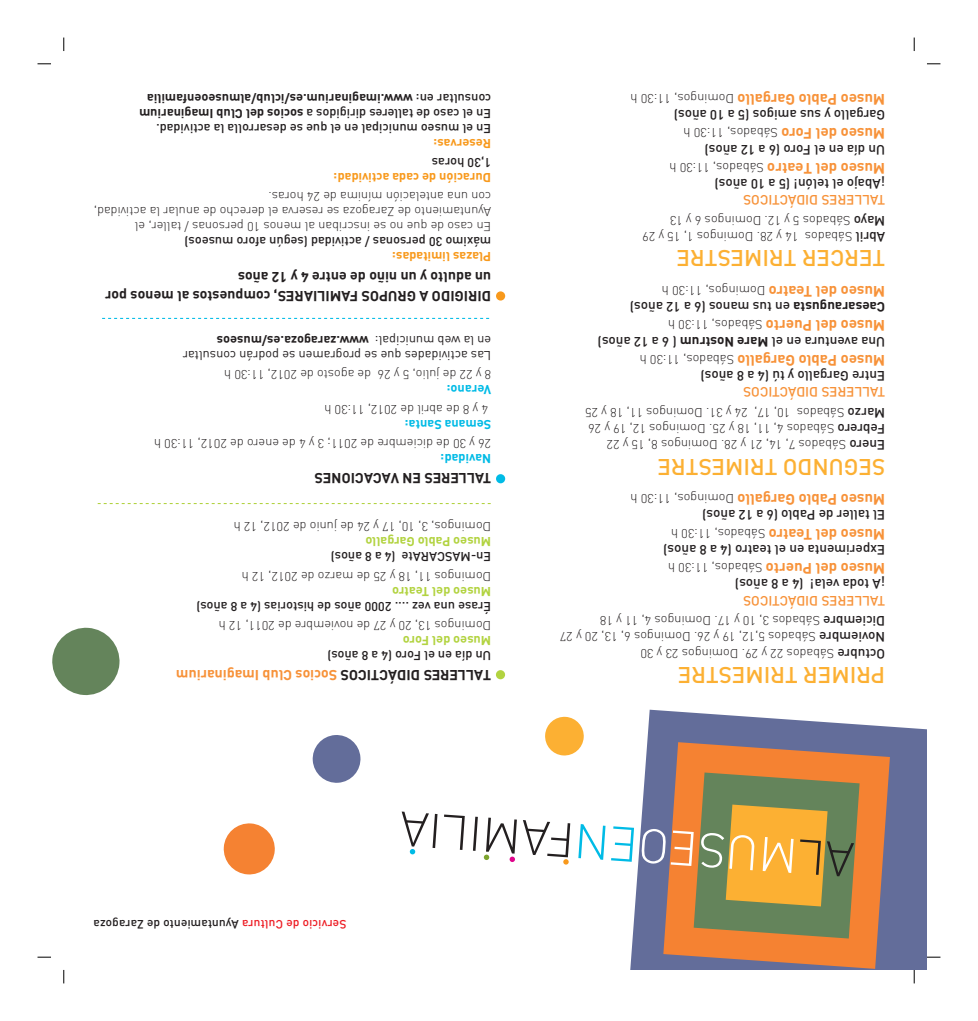
<style>
.page{position:relative;width:978px;height:1021px;background:#fff}
.page>*{position:absolute;margin:0;border:0;box-sizing:border-box;transform-origin:0 0}
.t1{font:500 22.5px "DIN";color:#fcb033}
.t2{font:700 15px "DIN";color:#f79239}
.t3{font:700 14.25px/19.2px "DIN";color:#231f20}
.t4{font:700 14.25px "DIN";color:#f79239}
.t5{font:500 13.5px "DIN";color:#231f20}
.t6{font:500 13.5px "DIN";color:#f79239}
.t7{font:300 12.75px/16.2px "DIN";color:#231f20}
.t8{font:500 12.75px/15px "DIN";color:#231f20}
.t9{font:12.75px "DIN";color:#231f20}
.t10{font:700 12.75px "DIN";color:#f8991c}
.t11{font:700 12.75px "DIN";color:#b2d340}
.t12{font:700 12.75px "DIN";color:#00bbe6}
.t13{font:700 12.75px "DIN";color:#231f20}
.t14{font:500 12px "DIN";letter-spacing:.01em;color:#231f20}
.s1{font-weight:700}
.s2{color:#231f20}
.s3{font-weight:500;font-size:13.5px}
.s4{color:#ed1c24}
</style>
<div class="page">
<svg style="left:38px;top:956px;width:13px;height:1px"></svg>
<svg style="left:64px;top:970px;width:1px;height:13px"></svg>
<svg style="left:38px;top:64px;width:13px;height:1px"></svg>
<svg style="left:64px;top:38px;width:1px;height:13px"></svg>
<svg style="left:927px;top:64px;width:13px;height:1px"></svg>
<svg style="left:914px;top:38px;width:1px;height:13px"></svg>
<svg style="left:927px;top:956px;width:13px;height:1px"></svg>
<svg style="left:914px;top:969px;width:1px;height:14px"></svg>
<svg style="left:630px;top:709px;width:297px;height:260px;fill:#636d9a"></svg>
<svg style="left:663px;top:742px;width:227px;height:226px;background:#ce7c4d"></svg>
<svg style="left:641px;top:772px;width:219px;height:166px;background:#a78e57"></svg>
<svg style="left:578px;top:824px;width:56px;height:37px"></svg>
<svg style="left:523px;top:820px;width:47px;height:44px"></svg>
<svg style="left:473px;top:816px;width:5px;height:34px"></svg>
<svg style="left:444px;top:814px;width:21px;height:36px"></svg>
<svg style="left:402px;top:811px;width:35px;height:43px"></svg>
<svg style="left:484px;top:817px;width:33px;height:45px"></svg>
<div style="left:496px;top:670px;width:9px;height:9px;background:#b2d340;border-radius:50%"></div>
<svg style="left:102px;top:318px;width:387px;height:1px"></svg>
<div style="left:496px;top:474px;width:9px;height:9px;background:#00bbe6;border-radius:50%"></div>
<div style="left:496px;top:291px;width:9px;height:9px;background:#f8991c;border-radius:50%"></div>
<svg style="left:97px;top:503px;width:394px;height:1px"></svg>
<svg style="left:223px;top:823px;width:52px;height:52px"></svg>
<svg style="left:545px;top:716px;width:39px;height:40px"></svg>
<svg style="left:312px;top:735px;width:49px;height:48px"></svg>
<svg style="left:52px;top:627px;width:68px;height:69px"></svg>
<p class="t8" style="left:491px;top:134px;width:354px;rotate:-180deg">En el museo municipal en el que se desarrolla la actividad.<br>En el caso de talleres dirigidos a <span class="s1">socios del Club Imaginarium </span>consultar en: <span class="s1">www.imaginarium.es/iclub/almuseoenfamilia</span></p>
<p class="t10" style="left:491px;top:148px;width:59px;rotate:-180deg">Reservas:</p>
<p class="t8" style="left:491px;top:169px;width:61px;rotate:-180deg">1,30 horas</p>
<p class="t10" style="left:491px;top:182px;width:159px;rotate:-180deg">Duración de cada actividad:</p>
<p class="t7" style="left:491px;top:233px;width:399px;line-height:15px;rotate:-180deg">En caso de que no se inscriban al menos 10 personas / taller, el<br>Ayuntamiento de Zaragoza se reserva el derecho de anular la actividad, con una antelación mínima de 24 horas.</p>
<p class="t8" style="left:491px;top:248px;width:308px;rotate:-180deg">máximo 30 personas / actividad (según aforo museos)</p>
<p class="t10" style="left:491px;top:261px;width:101px;rotate:-180deg">Plazas limitadas:</p>
<p class="t3" style="left:491px;top:304px;width:388px;rotate:-180deg">DIRIGIDO A GRUPOS FAMILIARES, compuestos al menos por un adulto y un niño de entre 4 y 12 años</p>
<p class="t13" style="left:369px;top:345px;width:153px;rotate:-180deg">www.zaragoza.es/museos</p>
<p class="t9" style="left:491px;top:345px;width:118px;rotate:-180deg">en la web municipal:</p>
<p class="t9" style="left:491px;top:360px;width:310px;rotate:-180deg">Las actividades que se programen se podrán consultar</p>
<p class="t7" style="left:491px;top:381px;width:269px;rotate:-180deg">8 y 22 de julio, 5 y 26 de agosto de 2012, 11:30 h</p>
<p class="t12" style="left:491px;top:394px;width:46px;rotate:-180deg">Verano:</p>
<p class="t7" style="left:488px;top:415px;width:165px;rotate:-180deg">4 y 8 de abril de 2012, 11:30 h</p>
<p class="t12" style="left:491px;top:428px;width:88px;rotate:-180deg">Semana Santa:</p>
<p class="t7" style="left:491px;top:450px;width:339px;rotate:-180deg">26 y 30 de diciembre de 2011; 3 y 4 de enero de 2012, 11:30 h</p>
<p class="t12" style="left:491px;top:463px;width:52px;rotate:-180deg">Navidad:</p>
<p class="t3" style="left:491px;top:486px;width:178px;rotate:-180deg">TALLERES EN VACACIONES</p>
<p class="t7" style="left:491px;top:533px;width:259px;rotate:-180deg">Domingos, 3, 10, 17 y 24 de junio de 2012, 12 h</p>
<p class="t11" style="left:491px;top:546px;width:127px;rotate:-180deg">Museo Pablo Gargallo</p>
<p class="t8" style="left:491px;top:563px;width:162px;rotate:-180deg">En-MASCARAte (4 a 8 años)</p>
<p class="t7" style="left:491px;top:582px;width:251px;rotate:-180deg">Domingos 11, 18 y 25 de marzo de 2012, 12 h</p>
<p class="t11" style="left:491px;top:595px;width:101px;rotate:-180deg">Museo del Teatro</p>
<p class="t8" style="left:491px;top:612px;width:296px;rotate:-180deg">Érase una vez .... 2000 años de historias (4 a 8 años)</p>
<p class="t7" style="left:491px;top:632px;width:274px;rotate:-180deg">Domingos 13, 20 y 27 de noviembre de 2011, 12 h</p>
<p class="t11" style="left:491px;top:645px;width:90px;rotate:-180deg">Museo del Foro</p>
<p class="t8" style="left:491px;top:661px;width:165px;rotate:-180deg">Un día en el Foro (4 a 8 años)</p>
<p class="t4" style="left:491px;top:680px;width:317px;rotate:-180deg"><span class="s2">TALLERES DIDÁCTICOS</span> Socios Club Imaginarium</p>
<p class="t7" style="left:734px;top:105px;width:105px;rotate:-180deg">Domingos, 11:30 h</p>
<p class="t2" style="left:885px;top:104px;width:150px;rotate:-180deg">Museo Pablo Gargallo</p>
<p class="t5" style="left:885px;top:120px;width:213px;rotate:-180deg">Gargallo y sus amigos (5 a 10 años)</p>
<p class="t7" style="left:778px;top:139px;width:96px;rotate:-180deg">Sábados, 11:30 h</p>
<p class="t2" style="left:885px;top:139px;width:106px;rotate:-180deg">Museo del Foro</p>
<p class="t5" style="left:885px;top:154px;width:182px;rotate:-180deg">Un día en el Foro (6 a 12 años)</p>
<p class="t7" style="left:764px;top:174px;width:96px;rotate:-180deg">Sábados, 11:30 h</p>
<p class="t2" style="left:885px;top:173px;width:120px;rotate:-180deg">Museo del Teatro</p>
<p class="t5" style="left:885px;top:189px;width:172px;rotate:-180deg">¡Abajo el telón! (5 a 10 años)</p>
<p class="t6" style="left:885px;top:205px;width:144px;rotate:-180deg">TALLERES DIDÁCTICOS</p>
<p class="t7" style="left:885px;top:243px;width:245px;rotate:-180deg"><span class="s3">Abril</span> Sábados 14 y 28. Domingos 1, 15 y 29<br><span class="s3">Mayo</span> Sábados 5 y 12. Domingos 6 y 13</p>
<h1 class="t1" style="left:885px;top:266px;width:210px;rotate:-180deg">TERCER TRIMESTRE</h1>
<p class="t7" style="left:765px;top:297px;width:105px;rotate:-180deg">Domingos, 11:30 h</p>
<p class="t2" style="left:885px;top:296px;width:118px;rotate:-180deg">Museo del Teatro</p>
<p class="t5" style="left:885px;top:312px;width:257px;rotate:-180deg"><span class="s1">Caesaraugusta</span> en tus manos (6 a 12 años)</p>
<p class="t7" style="left:762px;top:331px;width:96px;rotate:-180deg">Sábados, 11:30 h</p>
<p class="t2" style="left:885px;top:331px;width:121px;rotate:-180deg">Museo del Puerto</p>
<p class="t5" style="left:885px;top:346px;width:289px;rotate:-180deg">Una aventura en el <span class="s1">Mare Nostrum</span> ( 6 a 12 años)</p>
<p class="t7" style="left:734px;top:366px;width:96px;rotate:-180deg">Sábados, 11:30 h</p>
<p class="t2" style="left:885px;top:365px;width:150px;rotate:-180deg">Museo Pablo Gargallo</p>
<p class="t5" style="left:885px;top:381px;width:186px;rotate:-180deg">Entre Gargallo y tú (4 a 8 años)</p>
<p class="t6" style="left:885px;top:397px;width:144px;rotate:-180deg">TALLERES DIDÁCTICOS</p>
<p class="t7" style="left:885px;top:451px;width:302px;rotate:-180deg"><span class="s3">Enero</span> Sábados 7, 14, 21 y 28. Domingos 8, 15 y 22<br><span class="s3">Febrero</span> Sábados 4, 11, 18 y 25. Domingos 12, 19 y 26<br><span class="s3">Marzo</span> Sábados 10, 17, 24 y 31. Domingos 11, 18 y 25</p>
<h1 class="t1" style="left:885px;top:474px;width:229px;rotate:-180deg">SEGUNDO TRIMESTRE</h1>
<p class="t7" style="left:734px;top:505px;width:105px;rotate:-180deg">Domingos, 11:30 h</p>
<p class="t2" style="left:885px;top:505px;width:150px;rotate:-180deg">Museo Pablo Gargallo</p>
<p class="t5" style="left:885px;top:520px;width:185px;rotate:-180deg">El taller de Pablo (6 a 12 años)</p>
<p class="t7" style="left:765px;top:540px;width:96px;rotate:-180deg">Sábados, 11:30 h</p>
<p class="t2" style="left:885px;top:539px;width:118px;rotate:-180deg">Museo del Teatro</p>
<p class="t5" style="left:885px;top:554px;width:224px;rotate:-180deg">Experimenta en el teatro (4 a 8 años)</p>
<p class="t7" style="left:762px;top:574px;width:96px;rotate:-180deg">Sábados, 11:30 h</p>
<p class="t2" style="left:885px;top:574px;width:121px;rotate:-180deg">Museo del Puerto</p>
<p class="t5" style="left:885px;top:589px;width:152px;rotate:-180deg">¡A toda vela! (4 a 8 años)</p>
<p class="t6" style="left:885px;top:605px;width:144px;rotate:-180deg">TALLERES DIDÁCTICOS</p>
<p class="t7" style="left:885px;top:659px;width:327px;rotate:-180deg"><span class="s3">Octubre</span> Sábados 22 y 29. Domingos 23 y 30<br><span class="s3">Noviembre</span> Sábados 5,12, 19 y 26. Domingos 6, 13, 20 y 27<br><span class="s3">Diciembre</span> Sábados 3, 10 y 17. Domingos 4, 11 y 18</p>
<h1 class="t1" style="left:885px;top:683px;width:209px;rotate:-180deg">PRIMER TRIMESTRE</h1>
<p class="t14" style="left:346px;top:928px;width:254px;rotate:-180deg"><span class="s4">Servicio de Cultura</span> Ayuntamiento de Zaragoza</p>
</div>
